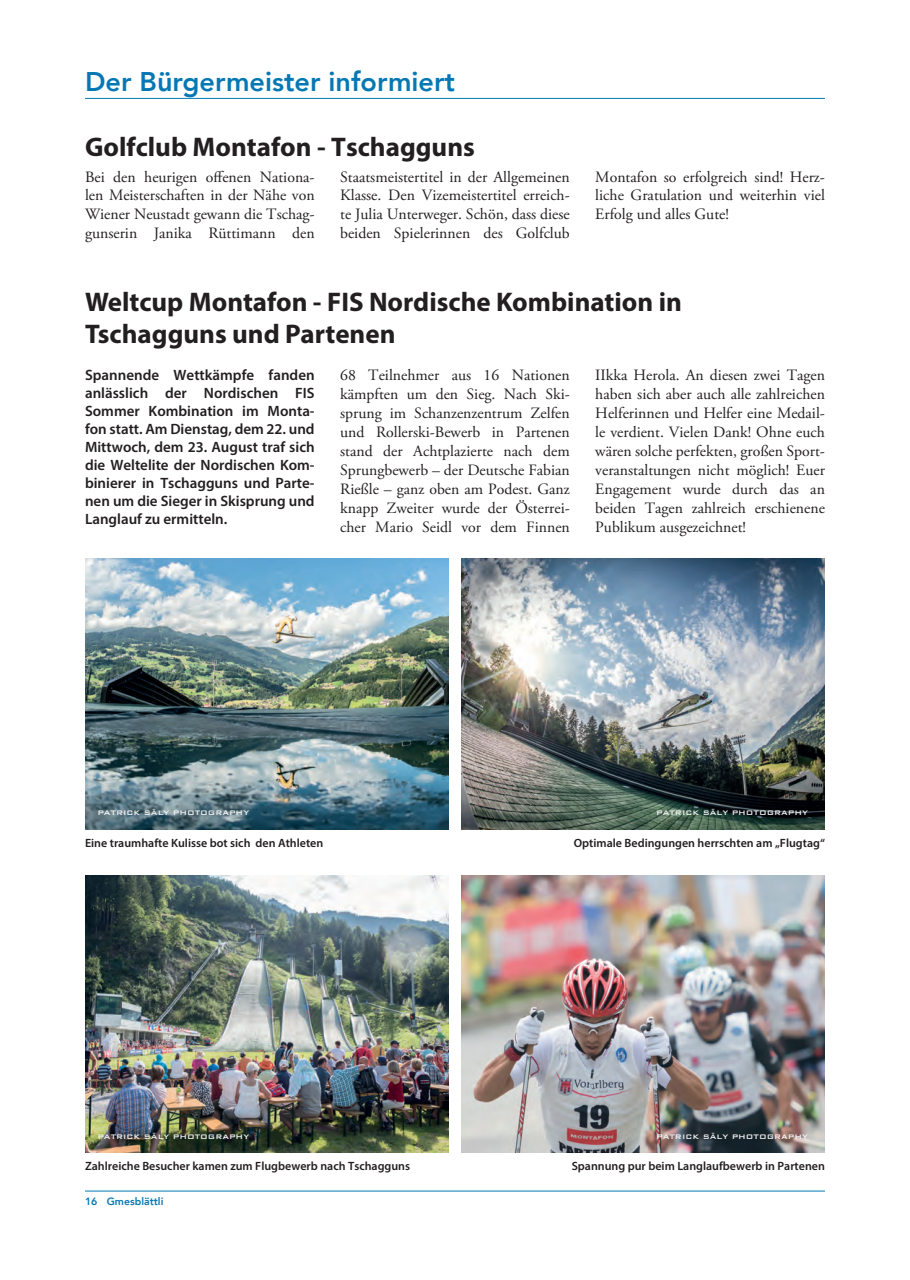
<style>
.page{position:relative;width:910px;height:1280px;background:#fff}
.page>*{position:absolute;margin:0;border:0;box-sizing:border-box;transform-origin:0 0}
.Headline{font:700 27px "Myriad Pro";color:#231f20}
.Laufender_Text{font:700 27px "Myriad Pro";color:#231f20}
.Laufender_Text-2{font:800 27px "Avenir";color:#0578b3}
.Laufender_Text-3{font:15.75px/18.9px "Adobe Garamond Pro";color:#231f20;text-align:justify}
.Laufender_Text-4{font:600 15px/18px "Myriad Pro";color:#231f20;text-align:justify}
.Laufender_Text-5{font:600 12px "Myriad Pro";color:#231f20}
.t1{font:800 10.5px "Avenir";color:#0578b3}
.t2{font:500 8.7px "Bank Gothic";color:#f2f3f4}
</style>
<div class="page">
<hr style="left:85px;top:98px;width:740px;height:1px;background:#0578b3">
<hr style="left:85px;top:1191px;width:740px;height:1px;background:#0578b3">
<img style="left:85px;top:876px;width:364px;height:276px">
<img style="left:85px;top:559px;width:364px;height:271px">
<img style="left:461px;top:559px;width:364px;height:271px">
<img style="left:461px;top:876px;width:364px;height:277px">
<p class="Laufender_Text-2" style="left:85px;top:60px;width:371px">Der Bürgermeister informiert</p>
<p class="Laufender_Text" style="left:85px;top:130px;width:391px">Golfclub Montafon - Tschagguns</p>
<p class="Laufender_Text-3" style="left:85px;top:168px;width:231px">Bei den heurigen offenen Nationa&shy;len Meisterschaften in der Nähe von Wiener Neustadt gewann die Tschag&shy;gunserin Janika Rüttimann den</p>
<p class="Laufender_Text-3" style="left:340px;top:168px;width:231px">Staatsmeistertitel in der Allgemeinen Klasse. Den Vizemeistertitel erreich&shy;te Julia Unterweger. Schön, dass diese beiden Spielerinnen des Golfclub</p>
<p class="Laufender_Text-3" style="left:595px;top:168px;width:231px">Montafon so erfolgreich sind! Herz&shy;liche Gratulation und weiterhin viel Erfolg und alles Gute!</p>
<p class="Headline" style="left:85px;top:284px;width:598px">Weltcup Montafon - FIS Nordische Kombination in</p>
<p class="Headline" style="left:85px;top:316px;width:312px">Tschagguns und Partenen</p>
<p class="Laufender_Text-4" style="left:85px;top:366px;width:231px">Spannende Wettkämpfe fanden anlässlich der Nordischen FIS Sommer Kombination im Monta&shy;fon statt. Am Dienstag, dem 22. und Mittwoch, dem 23. August traf sich die Weltelite der Nordischen Kom&shy;binierer in Tschagguns und Parte&shy;nen um die Sieger in Skisprung und Langlauf zu ermitteln.</p>
<p class="Laufender_Text-3" style="left:340px;top:366px;width:231px">68 Teilnehmer aus 16 Nationen kämpften um den Sieg. Nach Ski&shy;sprung im Schanzenzentrum Zelfen und Rollerski-Bewerb in Partenen stand der Achtplazierte nach dem Sprungbewerb – der Deutsche Fabian Rießle – ganz oben am Podest. Ganz knapp Zweiter wurde der Österrei&shy;cher Mario Seidl vor dem Finnen</p>
<p class="Laufender_Text-3" style="left:595px;top:366px;width:231px">IIkka Herola. An diesen zwei Tagen haben sich aber auch alle zahlreichen Helferinnen und Helfer eine Medail&shy;le verdient. Vielen Dank! Ohne euch wären solche perfekten, großen Sport&shy;veranstaltungen nicht möglich! Euer Engagement wurde durch das an beiden Tagen zahlreich erschienene Publikum ausgezeichnet!</p>
<p class="t2" style="left:97px;top:805px;width:153px">PATRICK SÄLY PHOTOGRAPHY</p>
<p class="t2" style="left:656px;top:805px;width:153px">PATRICK SÄLY PHOTOGRAPHY</p>
<p class="Laufender_Text-5" style="left:85px;top:835px;width:240px">Eine traumhafte Kulisse bot sich den Athleten</p>
<p class="Laufender_Text-5" style="left:574px;top:835px;width:253px">Optimale Bedingungen herrschten am „Flugtag“</p>
<p class="t2" style="left:97px;top:1130px;width:153px">PATRICK SÄLY PHOTOGRAPHY</p>
<p class="t2" style="left:656px;top:1130px;width:153px">PATRICK SÄLY PHOTOGRAPHY</p>
<p class="Laufender_Text-5" style="left:85px;top:1158px;width:327px">Zahlreiche Besucher kamen zum Flugbewerb nach Tschagguns</p>
<p class="Laufender_Text-5" style="left:572px;top:1158px;width:255px">Spannung pur beim Langlaufbewerb in Partenen</p>
<p class="t1" style="left:85px;top:1193px;width:80px">16 Gmesblättli</p>
</div>
